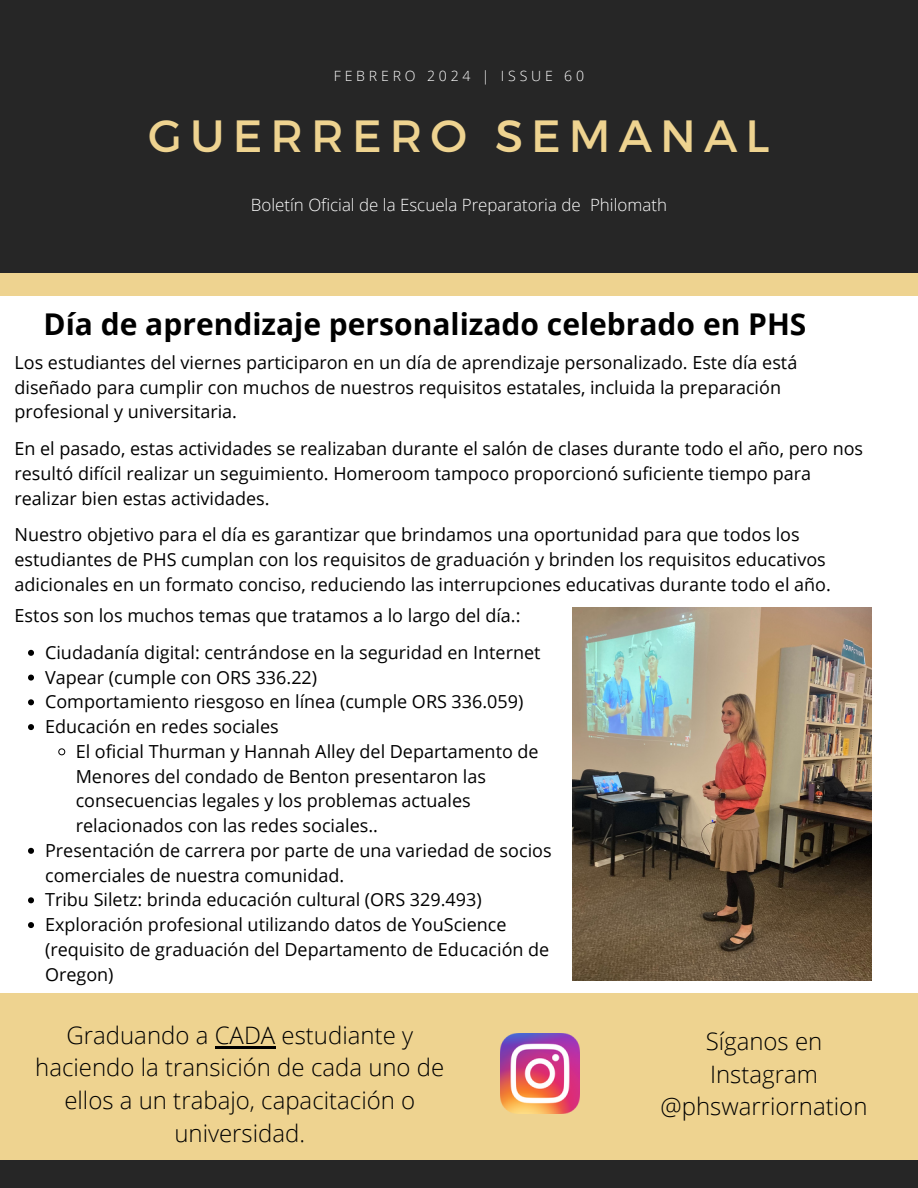
<style>
.page{position:relative;width:918px;height:1188px;background:#fff}
.page>*{position:absolute;margin:0;border:0;box-sizing:border-box;transform-origin:0 0}
.t1{font:45.15px "Montserrat";letter-spacing:.18em;color:#eed390}
.t2{font:700 30px "Open Sans";color:#000}
.t3{font:300 24px/32.7px "Open Sans";color:#000;text-align:center}
.t4{font:18px/24.8px "Open Sans";color:#000}
.t5{font:300 16.95px "Open Sans";color:#fff}
.t6{font:300 14.1px "Open Sans";letter-spacing:.27em;color:#fff}
</style>
<div class="page">
<div style="left:0;top:0;width:918px;height:280px;background:#262626"></div>
<div style="left:0;top:273px;width:918px;height:22px;background:#eed390"></div>
<div style="left:0;top:1159px;width:918px;height:29px;background:#262626"></div>
<div style="left:0;top:993px;width:918px;height:167px;background:#eed390"></div>
<img style="left:500px;top:1034px;width:80px;height:80px">
<img style="left:572px;top:608px;width:299px;height:372px">
<hr style="left:215px;top:1046px;width:60px;height:2px;background:#000">
<svg style="left:28px;top:650px;width:6px;height:6px"></svg>
<svg style="left:28px;top:675px;width:6px;height:6px"></svg>
<svg style="left:28px;top:699px;width:6px;height:6px"></svg>
<svg style="left:28px;top:724px;width:6px;height:6px"></svg>
<svg style="left:58px;top:748px;width:8px;height:8px"></svg>
<svg style="left:28px;top:848px;width:6px;height:6px"></svg>
<svg style="left:28px;top:897px;width:6px;height:6px"></svg>
<svg style="left:28px;top:922px;width:6px;height:6px"></svg>
<h4 class="t6" style="left:334px;top:65px;width:252px">FEBRERO 2024 | ISSUE 60</h4>
<h4 class="t1" style="left:148px;top:107px;width:623px">GUERRERO SEMANAL</h4>
<h2 class="t5" style="left:251px;top:192px;width:418px">Boletín Oficial de la Escuela Preparatoria de Philomath</h2>
<h4 class="t2" style="left:44px;top:303px;width:764px">Día de aprendizaje personalizado celebrado en PHS</h4>
<p class="t4" style="left:15px;top:350px;width:784px">Los estudiantes del viernes participaron en un día de aprendizaje personalizado. Este día está diseñado para cumplir con muchos de nuestros requisitos estatales, incluida la preparación profesional y universitaria.</p>
<p class="t4" style="left:15px;top:436px;width:850px">En el pasado, estas actividades se realizaban durante el salón de clases durante todo el año, pero nos resultó difícil realizar un seguimiento. Homeroom tampoco proporcionó suficiente tiempo para realizar bien estas actividades.</p>
<p class="t4" style="left:15px;top:522px;width:818px">Nuestro objetivo para el día es garantizar que brindamos una oportunidad para que todos los estudiantes de PHS cumplan con los requisitos de graduación y brinden los requisitos educativos adicionales en un formato conciso, reduciendo las interrupciones educativas durante todo el año.</p>
<p class="t4" style="left:15px;top:603px;width:508px">Estos son los muchos temas que tratamos a lo largo del día.:</p>
<p class="t4" style="left:45px;top:639px;width:497px">Ciudadanía digital: centrándose en la seguridad en Internet</p>
<p class="t4" style="left:45px;top:664px;width:274px">Vapear (cumple con ORS 336.22)</p>
<p class="t4" style="left:45px;top:689px;width:480px">Comportamiento riesgoso en línea (cumple ORS 336.059)</p>
<p class="t4" style="left:45px;top:714px;width:235px">Educación en redes sociales</p>
<p class="t4" style="left:76px;top:738px;width:464px">El oficial Thurman y Hannah Alley del Departamento de Menores del condado de Benton presentaron las consecuencias legales y los problemas actuales relacionados con las redes sociales..</p>
<h3 class="t4" style="left:45px;top:837px;width:508px">Presentación de carrera por parte de una variedad de socios comerciales de nuestra comunidad.</h3>
<p class="t4" style="left:45px;top:887px;width:438px">Tribu Siletz: brinda educación cultural (ORS 329.493)</p>
<h3 class="t4" style="left:45px;top:912px;width:506px">Exploración profesional utilizando datos de YouScience (requisito de graduación del Departamento de Educación de<br>Oregon)</h3>
<h4 class="t3" style="left:35px;top:1018px;width:411px">Graduando a CADA estudiante y haciendo la transición de cada uno de ellos a un trabajo, capacitación o universidad.</h4>
<h4 class="t3" style="left:661px;top:1024px;width:208px">Síganos en<br>Instagram @phswarriornation</h4>
</div>
